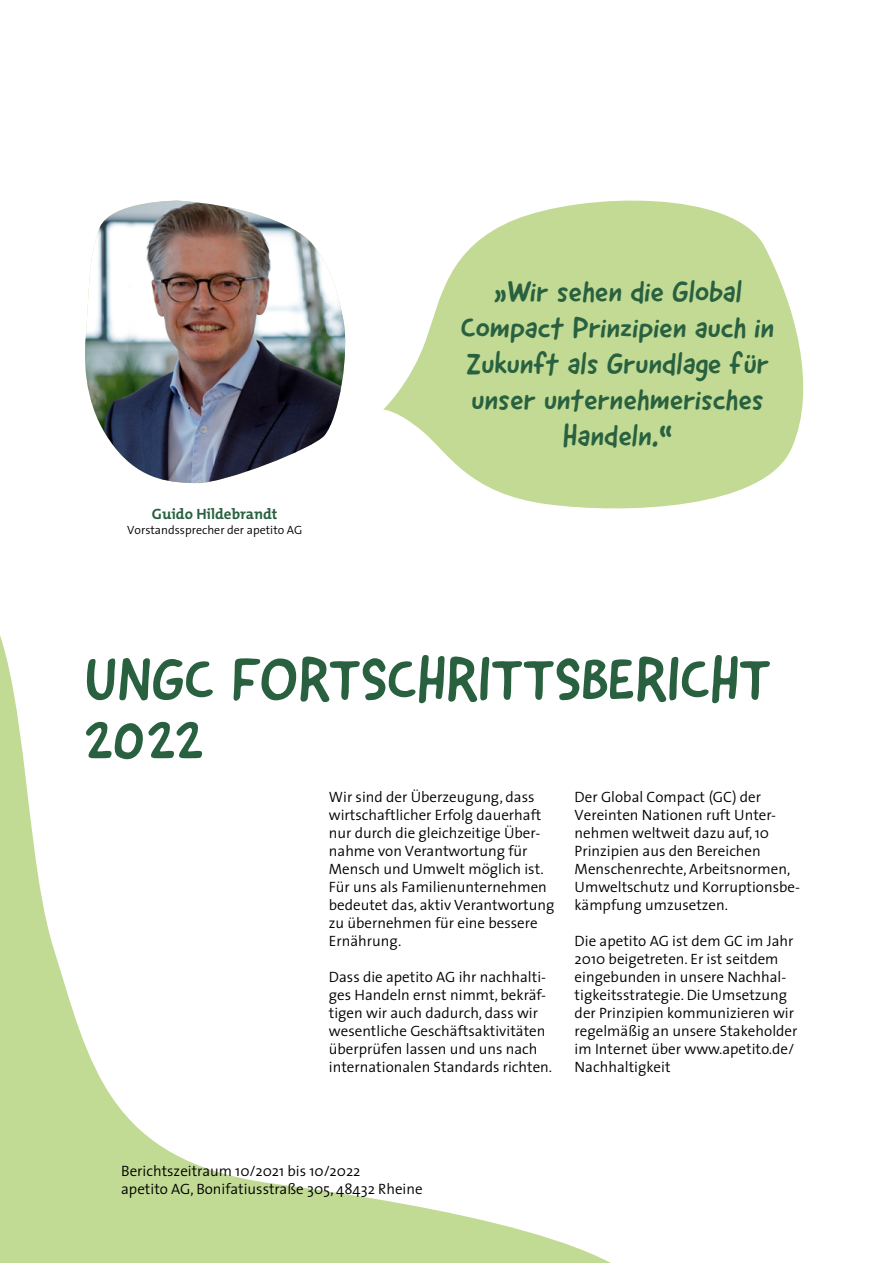
<style>
.page{position:relative;width:893px;height:1263px;background:#fff}
.page>*{position:absolute;margin:0;border:0;box-sizing:border-box;transform-origin:0 0}
.t1{font:60px/60px "Good Dog New";color:#296140}
.t2{font:30px/36px "Good Dog New";color:#296140;text-align:center}
.t3{font:300 15px/18px "The Sans";color:#000}
.t4{font:700 15px "The Mix Os F";color:#296140}
.t5{font:300 12px "The Sans";color:#000}
</style>
<div class="page">
<svg style="left:0;top:635px;width:611px;height:628px"></svg>
<svg style="left:383px;top:200px;width:421px;height:309px;fill:#c2da94"></svg>
<img style="left:85px;top:201px;width:261px;height:282px">
<p class="t4" style="left:152px;top:505px;width:127px">Guido Hildebrandt</p>
<p class="t5" style="left:127px;top:520px;width:177px">Vorstandssprecher der apetito AG</p>
<h2 class="t2" style="left:461px;top:273px;width:315px">„Wir sehen die Global<br>Compact Prinzipien auch in<br>Zukunft als Grundlage für unser unternehmerisches<br>Handeln.“</h2>
<h1 class="t1" style="left:85px;top:649px;width:687px">UNGC FORTSCHRITTSBERICHT<br>2022</h1>
<p class="t3" style="left:329px;top:788px;width:227px">Wir sind der Überzeugung, dass wirtschaftlicher Erfolg dauerhaft nur durch die gleichzeitige Über&shy;nahme von Verantwortung für<br>Mensch und Umwelt möglich ist.<br>Für uns als Familienunternehmen bedeutet das, aktiv Verantwortung zu übernehmen für eine bessere<br>Ernährung.</p>
<p class="t3" style="left:329px;top:968px;width:225px">Dass die apetito AG ihr nachhalti&shy;ges Handeln ernst nimmt, bekräf&shy;tigen wir auch dadurch, dass wir wesentliche Geschäftsaktivitäten überprüfen lassen und uns nach internationalen Standards richten.</p>
<p class="t3" style="left:575px;top:788px;width:227px">Der Global Compact (GC) der<br>Vereinten Nationen ruft Unter&shy;nehmen weltweit dazu auf, 10<br>Prinzipien aus den Bereichen<br>Menschenrechte, Arbeitsnormen,<br>Umweltschutz und Korruptionsbe&shy;kämpfung umzusetzen.</p>
<p class="t3" style="left:575px;top:932px;width:224px">Die apetito AG ist dem GC im Jahr<br>2010 beigetreten. Er ist seitdem eingebunden in unsere Nachhal&shy;tigkeitsstrategie. Die Umsetzung der Prinzipien kommunizieren wir regelmäßig an unsere Stakeholder im Internet über www.apetito.de/<br>Nachhaltigkeit</p>
<p class="t3" style="left:121px;top:1162px;width:303px">Berichtszeitraum 10/2021 bis 10/2022<br>apetito AG, Bonifatiusstraße 305, 48432 Rheine</p>
</div>
